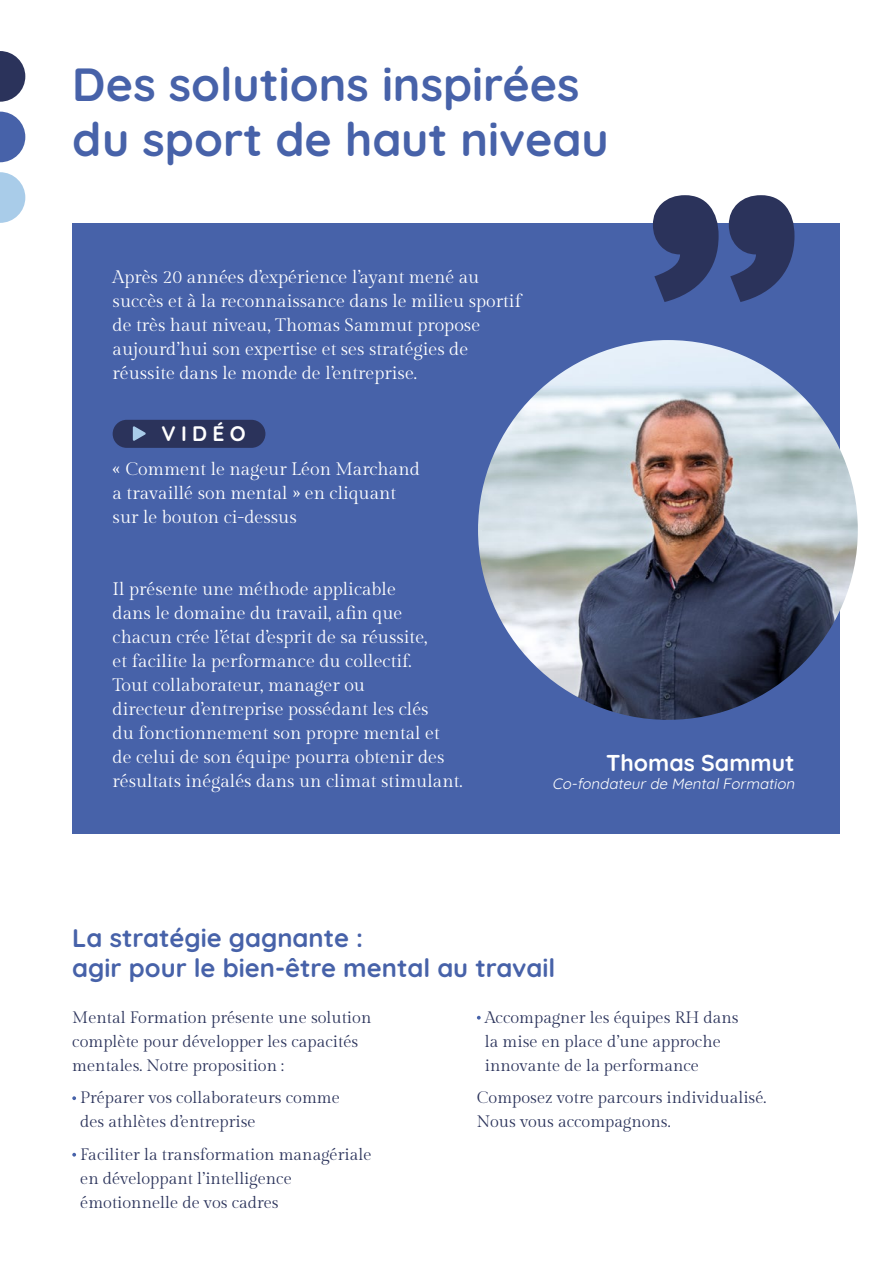
<style>
.page{position:relative;width:893px;height:1263px;background:#fff}
.page>*{position:absolute;margin:0;border:0;box-sizing:border-box;transform-origin:0 0}
.t1{font:700 46.5px/55.8px "Quicksand";color:#4762a9}
.t2{font:700 25.5px/30.6px "Quicksand";color:#4762a9}
.t3{font:700 22.95px "Quicksand";color:#fff}
.t4{font:700 21px "Quicksand";letter-spacing:.25em;color:#fff}
.t5{font:18px/24px "Gilda Display";color:#fff}
.t6{font:16.5px/24px "Gilda Display";color:#2b335b}
.t7{font:italic 15px "Quicksand";color:#fff}
</style>
<div class="page">
<div style="left:72px;top:222px;width:767px;height:611px;background:#4762a9"></div>
<svg style="left:653px;top:195px;width:141px;height:107px"></svg>
<img style="left:478px;top:340px;width:380px;height:380px;border-radius:190px">
<div style="left:113px;top:420px;width:152px;height:28px;background:#2b335b;border-radius:14px"></div>
<svg style="left:133px;top:426px;width:13px;height:15px"></svg>
<svg style="left:0;top:51px;width:25px;height:51px"></svg>
<svg style="left:0;top:112px;width:25px;height:50px"></svg>
<svg style="left:0;top:172px;width:25px;height:51px"></svg>
<svg style="left:72px;top:1096px;width:4px;height:4px"></svg>
<svg style="left:72px;top:1153px;width:4px;height:3px"></svg>
<svg style="left:477px;top:1016px;width:4px;height:3px"></svg>
<h1 class="t1" style="left:72px;top:51px;width:538px">Des solutions inspirées du sport de haut niveau</h1>
<p class="t5" style="left:113px;top:265px;width:410px">Après 20 années d’expérience l’ayant mené au succès et à la reconnaissance dans le milieu sportif de très haut niveau, Thomas Sammut propose aujourd’hui son expertise et ses stratégies de réussite dans le monde de l’entreprise.</p>
<p class="t4" style="left:162px;top:417px;width:85px">VIDÉO</p>
<p class="t5" style="left:113px;top:457px;width:309px">« Comment le nageur Léon Marchand a travaillé son mental » en cliquant sur le bouton ci-dessus</p>
<p class="t5" style="left:113px;top:577px;width:351px">Il présente une méthode applicable<br>dans le domaine du travail, afin que chacun crée l’état d’esprit de sa réussite,<br>et facilite la performance du collectif.<br>Tout collaborateur, manager ou<br>directeur d’entreprise possédant les clés<br>du fonctionnement son propre mental et de celui de son équipe pourra obtenir des résultats inégalés dans un climat stimulant.</p>
<p class="t3" style="left:606px;top:745px;width:190px">Thomas Sammut</p>
<p class="t7" style="left:552px;top:772px;width:247px">Co-fondateurde MentalFormation</p>
<h2 class="t2" style="left:72px;top:920px;width:485px">La stratégie gagnante :<br>agir pour le bien-être mental au travail</h2>
<p class="t6" style="left:72px;top:1005px;width:301px">Mental Formation présente une solution complète pour développer les capacités mentales. Notre proposition :</p>
<p class="t6" style="left:80px;top:1085px;width:261px">Préparer vos collaborateurs comme des athlètes d’entreprise</p>
<p class="t6" style="left:80px;top:1142px;width:293px">Faciliter la transformation managériale en développant l’intelligence émotionnelle de vos cadres</p>
<p class="t6" style="left:485px;top:1005px;width:255px">Accompagner les équipes RH dans la mise en place d’une approche innovante de la performance</p>
<p class="t6" style="left:477px;top:1085px;width:291px">Composez votre parcours individualisé.<br>Nous vous accompagnons.</p>
</div>
